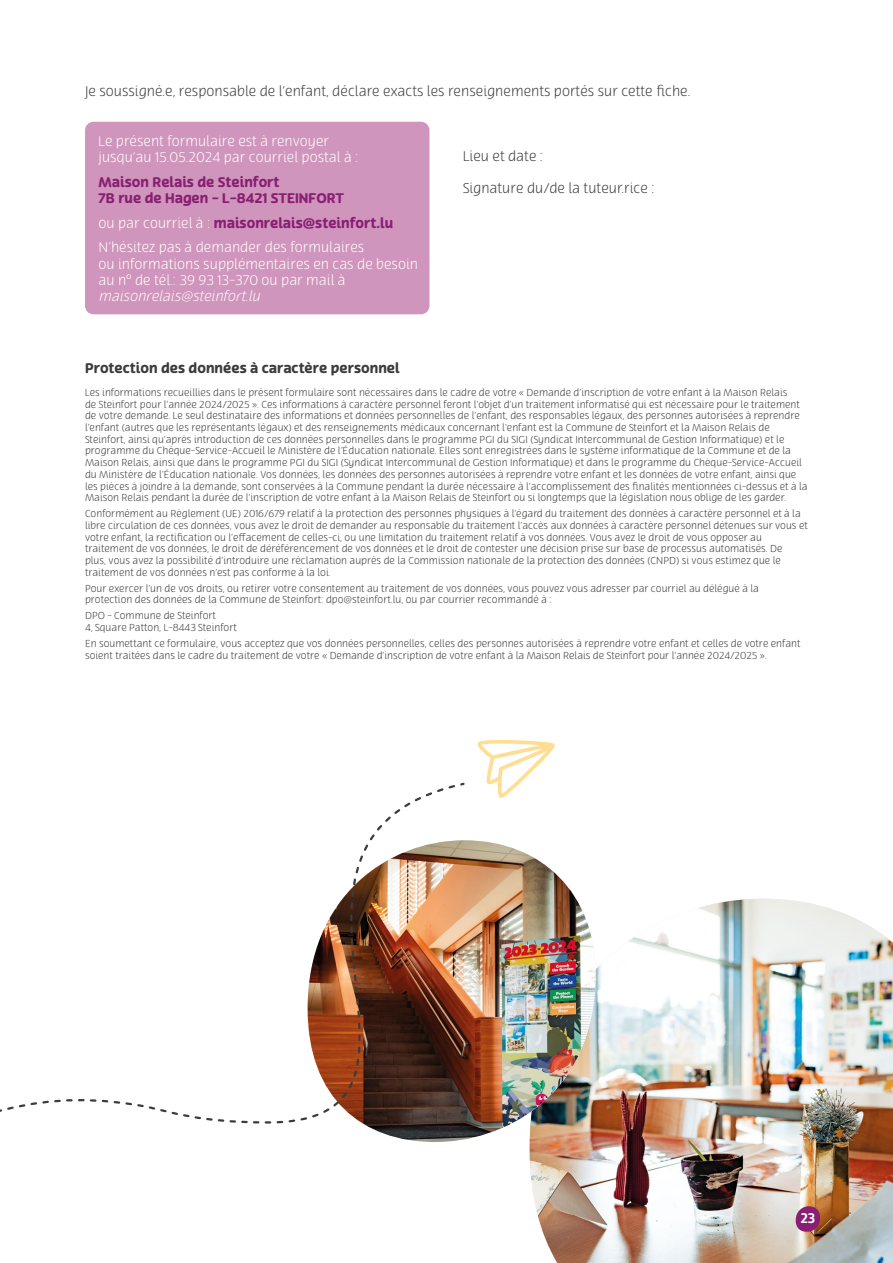
<style>
.page{position:relative;width:893px;height:1263px;background:#fff}
.page>*{position:absolute;margin:0;border:0;box-sizing:border-box;transform-origin:0 0}
.t1{font:300 13.5px/16.2px "Terfens";color:#fff}
.t2{font:300 13.5px "Terfens";color:#3c3c3b}
.t3{font:700 13.5px/16.2px "Terfens";color:#881f72}
.t4{font:700 13.5px "Terfens";color:#3c3c3b}
.t5{font:italic 300 13.5px "Terfens";color:#fff}
.t6{font:13.5px "Cabrito Sans Nor Bol";color:#fff}
.t7{font:300 9.75px/11.7px "Terfens";color:#3c3c3b}
.s1{font-weight:700;color:#881f72}
</style>
<div class="page">
<div style="left:85px;top:122px;width:344px;height:192px;background:#cf95bc;border-radius:9px"></div>
<img style="left:530px;top:899px;width:363px;height:364px">
<img style="left:308px;top:840px;width:288px;height:302px;border-radius:131px">
<svg style="left:466px;top:840px;width:5px;height:284px"></svg>
<svg style="left:0;top:782px;width:466px;height:360px"></svg>
<svg style="left:478px;top:740px;width:77px;height:58px"></svg>
<div style="left:796px;top:1206px;width:24px;height:26px;background:#881f72;border-radius:11px"></div>
<h1 class="t2" style="left:85px;top:83px;width:607px">Je soussigné.e, responsable de l’enfant, déclare exacts les renseignements portés sur cette fiche.</h1>
<h1 class="t1" style="left:99px;top:133px;width:261px">Le présent formulaire est à renvoyer jusqu’au 15.05.2024 par courriel postal à :</h1>
<h1 class="t3" style="left:99px;top:174px;width:247px">Maison Relais de Steinfort<br>7B rue de Hagen - L-8421 STEINFORT</h1>
<h1 class="t1" style="left:99px;top:211px;width:296px;line-height:24.8px">ou par courriel à : <span class="s1">maisonrelais@steinfort.lu<br></span>N’hésitez pas à demander des formulaires</h1>
<h1 class="t1" style="left:99px;top:256px;width:321px">ou informations supplémentaires en cas de besoin au n° de tél.: 39 93 13-370 ou par mail à</h1>
<h1 class="t5" style="left:99px;top:288px;width:163px">maisonrelais@steinfort.lu</h1>
<h1 class="t2" style="left:463px;top:148px;width:82px">Lieu et date :</h1>
<h1 class="t2" style="left:463px;top:180px;width:193px">Signature du/de la tuteur.rice :</h1>
<h1 class="t4" style="left:85px;top:359px;width:316px">Protection des données à caractère personnel</h1>
<p class="t7" style="left:85px;top:387px;width:724px">Les informations recueillies dans le présent formulaire sont nécessaires dans le cadre de votre « Demande d’inscription de votre enfant à la Maison Relais<br>de Steinfort pour l’année 2024/2025 ». Ces informations à caractère personnel feront l’objet d’un traitement informatisé qui est nécessaire pour le traitement de votre demande. Le seul destinataire des informations et données personnelles de l’enfant, des responsables légaux, des personnes autorisées à reprendre l’enfant (autres que les représentants légaux) et des renseignements médicaux concernant l’enfant est la Commune de Steinfort et la Maison Relais de Steinfort, ainsi qu’après introduction de ces données personnelles dans le programme PGI du SIGI (Syndicat Intercommunal de Gestion Informatique) et le programme du Chèque-Service-Accueil le Ministère de l’Éducation nationale. Elles sont enregistrées dans le système informatique de la Commune et de la Maison Relais, ainsi que dans le programme PGI du SIGI (Syndicat Intercommunal de Gestion Informatique) et dans le programme du Chèque-Service-Accueil du Ministère de l’Éducation nationale. Vos données, les données des personnes autorisées à reprendre votre enfant et les données de votre enfant, ainsi que les pièces à joindre à la demande, sont conservées à la Commune pendant la durée nécessaire à l’accomplissement des finalités mentionnées ci-dessus et à la Maison Relais pendant la durée de l’inscription de votre enfant à la Maison Relais de Steinfort ou si longtemps que la législation nous oblige de les garder.</p>
<p class="t7" style="left:85px;top:508px;width:724px">Conformément au Règlement (UE) 2016/679 relatif à la protection des personnes physiques à l’égard du traitement des données à caractère personnel et à la libre circulation de ces données, vous avez le droit de demander au responsable du traitement l’accès aux données à caractère personnel détenues sur vous et votre enfant, la rectification ou l’effacement de celles-ci, ou une limitation du traitement relatif à vos données. Vous avez le droit de vous opposer au traitement de vos données, le droit de déréférencement de vos données et le droit de contester une décision prise sur base de processus automatisés. De<br>plus, vous avez la possibilité d’introduire une réclamation auprès de la Commission nationale de la protection des données (CNPD) si vous estimez que le traitement de vos données n’est pas conforme à la loi.</p>
<p class="t7" style="left:85px;top:582px;width:675px">Pour exercer l’un de vos droits, ou retirer votre consentement au traitement de vos données, vous pouvez vous adresser par courriel au délégué à la protection des données de la Commune de Steinfort: dpo@steinfort.lu, ou par courrier recommandé à :</p>
<p class="t7" style="left:85px;top:610px;width:153px">DPO - Commune de Steinfort<br>4, Square Patton, L-8443 Steinfort</p>
<p class="t7" style="left:85px;top:638px;width:717px">En soumettant ce formulaire, vous acceptez que vos données personnelles, celles des personnes autorisées à reprendre votre enfant et celles de votre enfant soient traitées dans le cadre du traitement de votre « Demande d’inscription de votre enfant à la Maison Relais de Steinfort pour l’année 2024/2025 ».</p>
<h1 class="t6" style="left:801px;top:1210px;width:16px">23</h1>
</div>
